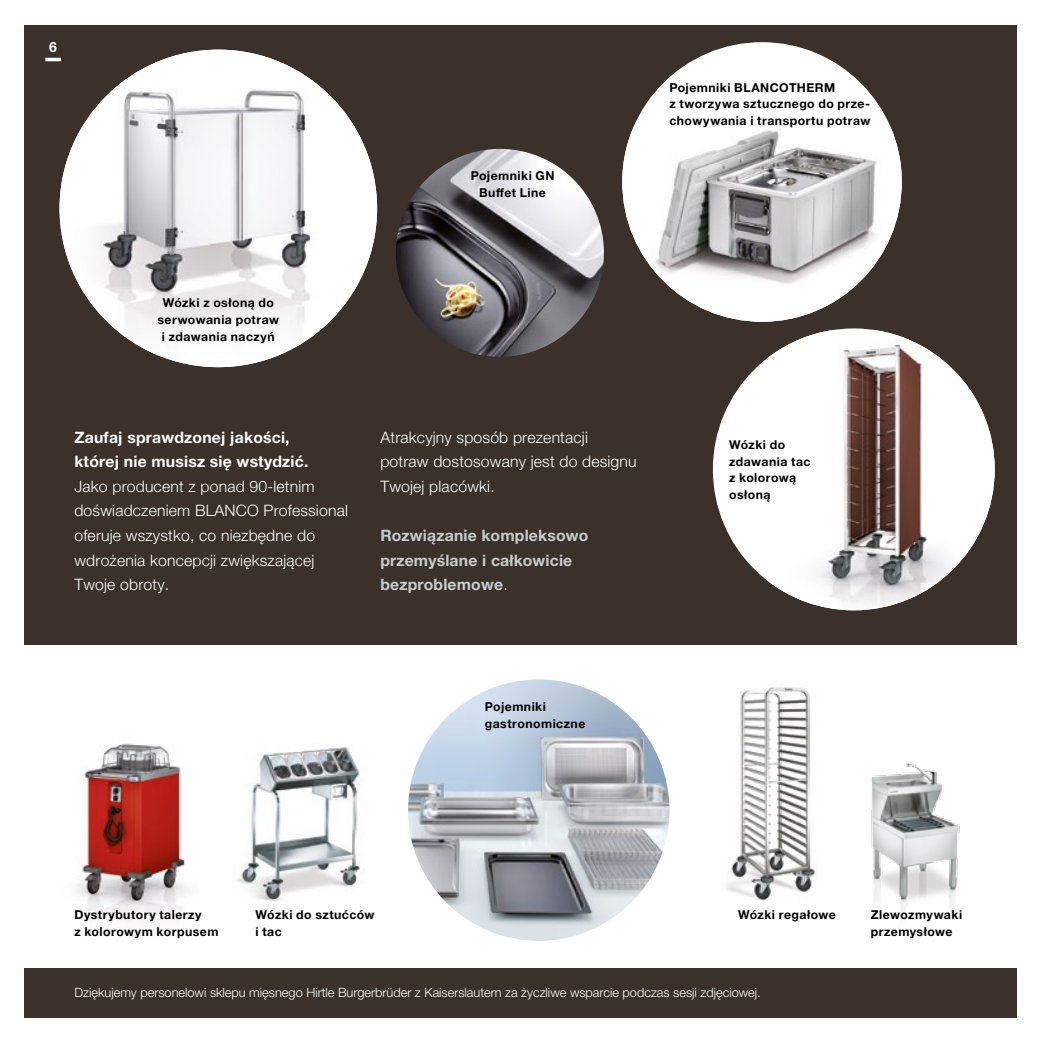
<style>
.page{position:relative;width:1042px;height:1042px;background:#fff}
.page>*{position:absolute;margin:0;border:0;box-sizing:border-box;transform-origin:0 0}
.t1{font:300 15.75px/24.5px "Helvetica Neue LTW1 G";letter-spacing:.01em;color:#fff}
.t2{font:700 15.75px/24.5px "Helvetica Neue LTW1 G";letter-spacing:.01em;color:#c6cdce}
.t3{font:700 15.75px/24.5px "Helvetica Neue LTW1 G";letter-spacing:.01em;color:#fff}
.t4{font:700 14px "Helvetica Neue LTW1 G";color:#fff}
.t5{font:300 12.78px "Helvetica Neue LTW1 G";color:#fff}
.t6{font:700 12.25px/16.6px "Helvetica Neue LTW1 G";letter-spacing:.04em;color:#000}
.s1{font-weight:300}
</style>
<div class="page">
<div style="left:25px;top:25px;width:992px;height:992px;background:#3b302a"></div>
<img style="left:396px;top:149px;width:208px;height:208px;border-radius:104px">
<div style="left:0;top:645px;width:1022px;height:322px;background:#fff"></div>
<img style="left:60px;top:50px;width:317px;height:317px;border-radius:159px">
<div style="left:713px;top:328px;width:281px;height:282px;background:#fff;border-radius:50%"></div>
<img style="left:766px;top:330px;width:228px;height:280px">
<div style="left:622px;top:42px;width:280px;height:280px;background:#fff;border-radius:50%"></div>
<img style="left:622px;top:126px;width:280px;height:196px">
<img style="left:726px;top:687px;width:90px;height:214px">
<img style="left:236px;top:746px;width:124px;height:156px">
<img style="left:870px;top:762px;width:90px;height:157px">
<img style="left:76px;top:743px;width:114px;height:179px">
<img style="left:408px;top:679px;width:261px;height:262px;border-radius:131px">
<hr style="left:45px;top:58px;width:16px;height:3px;background:#fff">
<p class="t4" style="left:49px;top:39px;width:9px">6</p>
<p class="t6" style="left:471px;top:167px;width:85px;text-align:center">Pojemniki GN<br>Buffet Line</p>
<p class="t6" style="left:669px;top:79px;width:203px">Pojemniki BLANCOTHERM<br>z tworzywa sztucznego do prze&shy;chowywania i transportu potraw</p>
<p class="t6" style="left:158px;top:294px;width:123px;text-align:center">Wózki z osłoną do serwowania potraw i zdawania naczyń</p>
<p class="t3" style="left:74px;top:425px;width:235px">Zaufaj sprawdzonej jakości, której nie musisz się wstydzić.</p>
<p class="t1" style="left:74px;top:474px;width:275px">Jako producent z ponad 90-letnim doświadczeniem BLANCO Professional oferuje wszystko, co niezbędne do wdrożenia koncepcji zwiększającej<br>Twoje obroty.</p>
<p class="t1" style="left:380px;top:425px;width:258px">Atrakcyjny sposób prezentacji potraw dostosowany jest do designu<br>Twojej placówki.</p>
<p class="t2" style="left:380px;top:523px;width:210px">Rozwiązanie kompleksowo przemyślane i całkowicie bezproblemowe<span class="s1">.</span></p>
<p class="t6" style="left:729px;top:436px;width:83px">Wózki do zdawania tac z kolorową osłoną</p>
<p class="t6" style="left:485px;top:698px;width:102px">Pojemniki gastronomiczne</p>
<p class="t6" style="left:74px;top:906px;width:145px">Dystrybutory talerzy<br>z kolorowym korpusem</p>
<p class="t6" style="left:255px;top:906px;width:121px">Wózki do sztućców</p>
<p class="t6" style="left:738px;top:906px;width:99px">Wózki regałowe</p>
<p class="t6" style="left:255px;top:923px;width:28px">i tac</p>
<p class="t5" style="left:74px;top:984px;width:688px">Dziękujemy personelowi sklepu mięsnego Hirtle Burgerbrüder z Kaiserslautern za życzliwe wsparcie podczas sesji zdjęciowej.</p>
<p class="t6" style="left:871px;top:906px;width:93px">Zlewozmywaki przemysłowe</p>
</div>
